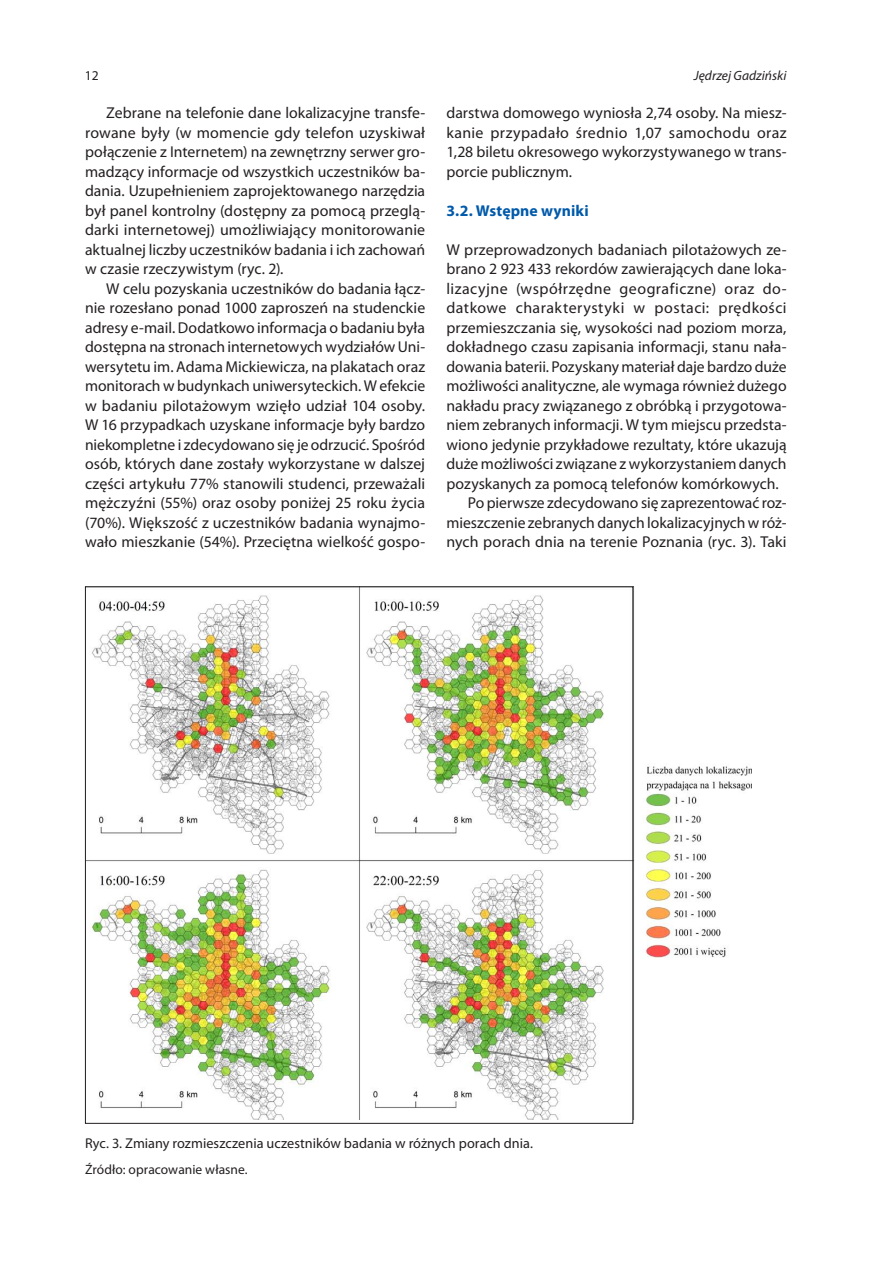
<style>
.page{position:relative;width:893px;height:1263px;background:#fff}
.page>*{position:absolute;margin:0;border:0;box-sizing:border-box;transform-origin:0 0}
.t1{font:15.75px/19.5px "Myriad Pro";color:#231f20;text-align:justify}
.t2{font:15.75px "Myriad Pro";letter-spacing:.03em;color:#231f20}
.t3{font:700 15.75px "Myriad Pro";letter-spacing:.005em;color:#015aaa}
.t4{font:14.25px "Myriad Pro";color:#231f20}
.t5{font:13.5px "Myriad Pro";letter-spacing:.005em;color:#231f20}
.t6{font:italic 13.5px "Myriad Pro";color:#231f20}
</style>
<div class="page">
<img style="left:87px;top:586px;width:665px;height:533px">
<p class="t5" style="left:85px;top:67px;width:15px">12</p>
<p class="t1" style="left:85px;top:103px;width:342px;text-indent:21px">Zebrane na telefonie dane lokalizacyjne transfe&shy;rowane były (w momencie gdy telefon uzyskiwał połączenie z Internetem) na zewnętrzny serwer gro&shy;madzący informacje od wszystkich uczestników ba&shy;dania. Uzupełnieniem zaprojektowanego narzędzia był panel kontrolny (dostępny za pomocą przeglą&shy;darki internetowej) umożliwiający monitorowanie aktualnej liczby uczestników badania i ich zachowań w czasie rzeczywistym (ryc. 2).</p>
<p class="t1" style="left:85px;top:279px;width:342px;text-indent:21px">W celu pozyskania uczestników do badania łącz&shy;nie rozesłano ponad 1000 zaproszeń na studenckie adresy e-mail. Dodatkowo informacja o badaniu była dostępna na stronach internetowych wydziałów Uni&shy;wersytetu im. Adama Mickiewicza, na plakatach oraz monitorach w budynkach uniwersyteckich. W efekcie w badaniu pilotażowym wzięło udział 104 osoby.<br>W 16 przypadkach uzyskane informacje były bardzo niekompletne i zdecydowano się je odrzucić. Spośród osób, których dane zostały wykorzystane w dalszej części artykułu 77% stanowili studenci, przeważali mężczyźni (55%) oraz osoby poniżej 25 roku życia (70%). Większość z uczestników badania wynajmo&shy;wało mieszkanie (54%). Przeciętna wielkość gospo-</p>
<p class="t6" style="left:694px;top:67px;width:94px">Jędrzej Gadziński</p>
<p class="t1" style="left:446px;top:103px;width:342px">darstwa domowego wyniosła 2,74 osoby. Na miesz&shy;kanie przypadało średnio 1,07 samochodu oraz 1,28 biletu okresowego wykorzystywanego w trans&shy;porcie publicznym.</p>
<p class="t3" style="left:446px;top:200px;width:144px">3.2. Wstępne wyniki</p>
<p class="t1" style="left:446px;top:240px;width:342px">W przeprowadzonych badaniach pilotażowych ze-</p>
<p class="t1" style="left:446px;top:259px;width:342px">brano 2 923 433 rekordów zawierających dane loka-</p>
<p class="t2" style="left:446px;top:279px;width:342px">lizacyjne (współrzędne geograficzne) oraz do-</p>
<p class="t2" style="left:446px;top:298px;width:342px">datkowe charakterystyki w postaci: prędkości</p>
<p class="t1" style="left:446px;top:318px;width:342px">przemieszczania się, wysokości nad poziom morza,</p>
<p class="t1" style="left:446px;top:337px;width:342px">dokładnego czasu zapisania informacji, stanu nała-</p>
<p class="t1" style="left:446px;top:357px;width:342px">dowania baterii. Pozyskany materiał daje bardzo duże</p>
<p class="t1" style="left:446px;top:376px;width:342px">możliwości analityczne, ale wymaga również dużego</p>
<p class="t1" style="left:446px;top:396px;width:342px">nakładu pracy związanego z obróbką i przygotowa-</p>
<p class="t1" style="left:446px;top:415px;width:342px">niem zebranych informacji. W tym miejscu przedsta-</p>
<p class="t1" style="left:446px;top:435px;width:342px">wiono jedynie przykładowe rezultaty, które ukazują</p>
<p class="t1" style="left:446px;top:454px;width:342px">duże możliwości związane z wykorzystaniem danych</p>
<p class="t1" style="left:446px;top:474px;width:334px">pozyskanych za pomocą telefonów komórkowych.</p>
<p class="t1" style="left:468px;top:493px;width:320px">Po pierwsze zdecydowano się zaprezentować roz-</p>
<p class="t1" style="left:446px;top:513px;width:342px">mieszczenie zebranych danych lokalizacyjnych w róż-</p>
<p class="t1" style="left:446px;top:532px;width:342px">nych porach dnia na terenie Poznania (ryc. 3). Taki</p>
<p class="t4" style="left:85px;top:1134px;width:449px">Ryc. 3. Zmiany rozmieszczenia uczestników badania w różnych porach dnia.</p>
<p class="t5" style="left:85px;top:1161px;width:164px">Źródło: opracowanie własne.</p>
</div>
